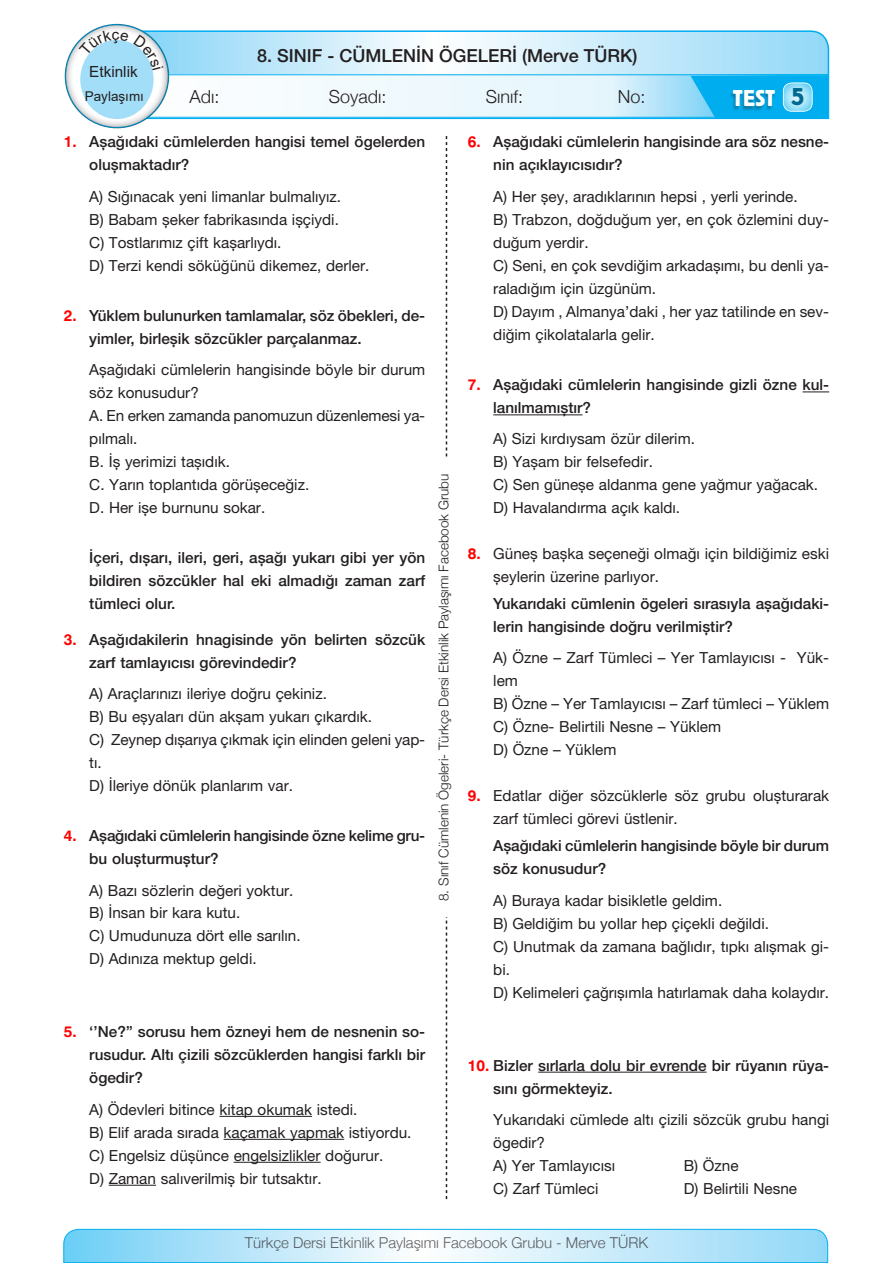
<style>
.page{position:relative;width:893px;height:1263px;background:#fff}
.page>*{position:absolute;margin:0;border:0;box-sizing:border-box;transform-origin:0 0}
.t1{font:24px "Block";color:#fff}
.t2{font:500 18px "Helvetica Neue LT Pro";color:#231f20}
.t3{font:300 18px "Helvetica Neue";color:#231f20}
.soru_plain{font:15.3px/23px "Helvetica Neue LT Pro";color:#231f20}
.soru_bold{font:500 15.3px/23px "Helvetica Neue LT Pro";color:#231f20}
.t4{font:15.3px "Arial";color:#231f20}
.t5{font:300 15px "Helvetica Neue";color:#231f20}
.t6{font:300 13.5px "Helvetica Neue";color:#231f20}
.t7{font:13.5px "Arial";color:#231f20}
.s1{font-family:"Swis 721 BT Bold";font-weight:400;color:#f00}
.s2{font-size:25.5px;color:#006991}
.s3{font-family:"Swis 721 BT Bold";color:#f00}
</style>
<div class="page">
<svg style="left:63px;top:1228px;width:765px;height:35px;background:#b7e5f9"></svg>
<svg style="left:446px;top:136px;width:1px;height:1063px"></svg>
<div style="left:436px;top:458px;width:23px;height:458px;background:#fff"></div>
<svg style="left:192px;top:30px;width:638px;height:90px;background:#bfe8fa"></svg>
<svg style="left:192px;top:76px;width:499px;height:40px"></svg>
<div style="left:128px;top:74px;width:700px;height:44px;border:1px solid #00aeef"></div>
<svg style="left:691px;top:76px;width:137px;height:42px;background:#12b3f0"></svg>
<div style="left:781px;top:80px;width:33px;height:32px;background:#fff;opacity:.9"></div>
<div style="left:729px;top:90px;width:47px;height:22px;background:#231f20;opacity:.35"></div>
<div style="left:43px;top:2px;width:149px;height:149px;background:#231f20;opacity:.75"></div>
<div style="left:80px;top:40px;width:74px;height:79px;background:#a2def8;border-radius:50%"></div>
<hr style="left:219px;top:1116px;width:93px;height:1px;background:#231f20">
<hr style="left:224px;top:1139px;width:120px;height:1px;background:#231f20">
<hr style="left:234px;top:1162px;width:87px;height:1px;background:#231f20">
<hr style="left:109px;top:1185px;width:47px;height:1px;background:#231f20">
<svg style="left:802px;top:391px;width:27px;height:1px"></svg>
<hr style="left:493px;top:414px;width:90px;height:1px;background:#231f20">
<hr style="left:538px;top:1072px;width:169px;height:1px;background:#231f20">
<svg style="left:79px;top:30px;width:84px;height:40px"></svg>
<p class="t2" style="left:257px;top:45px;width:382px">8. SINIF - CÜMLENİN ÖGELERİ (Merve TÜRK)</p>
<p class="t4" style="left:89px;top:61px;width:50px">Etkinlik</p>
<p class="t7" style="left:85px;top:87px;width:61px">Paylaşımı</p>
<p class="soru_bold" style="left:89px;top:130px;width:337px;text-indent:-26px"><span class="s1">1.</span> Aşağıdaki cümlelerden hangisi temel ögelerden oluşmaktadır?</p>
<p class="soru_plain" style="left:89px;top:185px;width:253px">A) Sığınacak yeni limanlar bulmalıyız.</p>
<p class="soru_plain" style="left:89px;top:208px;width:251px">B) Babam şeker fabrikasında işçiydi.</p>
<p class="soru_plain" style="left:89px;top:231px;width:194px">C) Tostlarımız çift kaşarlıydı.</p>
<p class="soru_plain" style="left:89px;top:253px;width:282px">D) Terzi kendi söküğünü dikemez, derler.</p>
<p class="soru_bold" style="left:89px;top:304px;width:337px;text-indent:-26px"><span class="s1">2.</span> Yüklem bulunurken tamlamalar, söz öbekleri, de&shy;yimler, birleşik sözcükler parçalanmaz.</p>
<p class="soru_plain" style="left:89px;top:358px;width:337px">Aşağıdaki cümlelerin hangisinde böyle bir durum söz konusudur?</p>
<p class="soru_plain" style="left:89px;top:404px;width:337px">A. En erken zamanda panomuzun düzenlemesi ya&shy;pılmalı.</p>
<p class="soru_plain" style="left:89px;top:450px;width:142px">B. İş yerimizi taşıdık.</p>
<p class="soru_plain" style="left:89px;top:473px;width:222px">C. Yarın toplantıda görüşeceğiz.</p>
<p class="soru_plain" style="left:89px;top:496px;width:178px">D. Her işe burnunu sokar.</p>
<p class="soru_bold" style="left:89px;top:546px;width:337px;text-align:justify">İçeri, dışarı, ileri, geri, aşağı yukarı gibi yer yön bildiren sözcükler hal eki almadığı zaman zarf tümleci olur.</p>
<p class="soru_bold" style="left:89px;top:628px;width:337px;text-indent:-26px"><span class="s1">3.</span> Aşağıdakilerin hnagisinde yön belirten sözcük zarf tamlayıcısı görevindedir?</p>
<p class="soru_plain" style="left:89px;top:682px;width:239px">A) Araçlarınızı ileriye doğru çekiniz.</p>
<p class="soru_plain" style="left:89px;top:705px;width:284px">B) Bu eşyaları dün akşam yukarı çıkardık.</p>
<p class="soru_plain" style="left:89px;top:728px;width:337px">C) Zeynep dışarıya çıkmak için elinden geleni yap&shy;tı.</p>
<p class="soru_plain" style="left:89px;top:774px;width:205px">D) İleriye dönük planlarım var.</p>
<p class="soru_bold" style="left:89px;top:824px;width:337px;text-indent:-26px"><span class="s1">4.</span> Aşağıdaki cümlelerin hangisinde özne kelime gru&shy;bu oluşturmuştur?</p>
<p class="soru_plain" style="left:89px;top:878px;width:206px">A) Bazı sözlerin değeri yoktur.</p>
<p class="soru_plain" style="left:89px;top:901px;width:153px">B) İnsan bir kara kutu.</p>
<p class="soru_plain" style="left:89px;top:924px;width:213px">C) Umudunuza dört elle sarılın.</p>
<p class="soru_plain" style="left:89px;top:947px;width:169px">D) Adınıza mektup geldi.</p>
<p class="t3" style="left:190px;top:86px;width:32px">Adı:</p>
<p class="t3" style="left:329px;top:86px;width:59px">Soyadı:</p>
<p class="t3" style="left:486px;top:86px;width:39px">Sınıf:</p>
<p class="t3" style="left:618px;top:86px;width:29px">No:</p>
<h1 class="t1" style="left:733px;top:83px;width:73px">TEST <span class="s2">5</span></h1>
<p class="soru_bold" style="left:493px;top:130px;width:337px;text-indent:-26px"><span class="s1">6.</span> Aşağıdaki cümlelerin hangisinde ara söz nesne&shy;nin açıklayıcısıdır?</p>
<p class="soru_plain" style="left:493px;top:185px;width:306px">A) Her şey, aradıklarının hepsi , yerli yerinde.</p>
<p class="soru_plain" style="left:493px;top:208px;width:337px">B) Trabzon, doğduğum yer, en çok özlemini duy&shy;duğum yerdir.</p>
<p class="soru_plain" style="left:493px;top:253px;width:337px">C) Seni, en çok sevdiğim arkadaşımı, bu denli ya&shy;raladığım için üzgünüm.</p>
<p class="soru_plain" style="left:493px;top:299px;width:337px">D) Dayım , Almanya’daki , her yaz tatilinde en sev&shy;diğim çikolatalarla gelir.</p>
<p class="soru_bold" style="left:493px;top:373px;width:337px;text-indent:-26px"><span class="s1">7.</span> Aşağıdaki cümlelerin hangisinde gizli özne kul&shy;lanılmamıştır?</p>
<p class="soru_plain" style="left:493px;top:427px;width:203px">A) Sizi kırdıysam özür dilerim.</p>
<p class="soru_plain" style="left:493px;top:450px;width:161px">B) Yaşam bir felsefedir.</p>
<p class="soru_plain" style="left:493px;top:473px;width:326px">C) Sen güneşe aldanma gene yağmur yağacak.</p>
<p class="soru_plain" style="left:493px;top:496px;width:188px">D) Havalandırma açık kaldı.</p>
<p class="soru_plain" style="left:493px;top:542px;width:337px;text-indent:-26px"><span class="s3">8.</span> Güneş başka seçeneği olmağı için bildiğimiz eski şeylerin üzerine parlıyor.</p>
<p class="soru_bold" style="left:493px;top:592px;width:337px">Yukarıdaki cümlenin ögeleri sırasıyla aşağıdaki&shy;lerin hangisinde doğru verilmiştir?</p>
<p class="soru_plain" style="left:493px;top:646px;width:337px">A) Özne – Zarf Tümleci – Yer Tamlayıcısı - Yük&shy;lem</p>
<p class="soru_plain" style="left:493px;top:692px;width:337px">B) Özne – Yer Tamlayıcısı – Zarf tümleci – Yüklem</p>
<p class="soru_plain" style="left:493px;top:715px;width:229px">C) Özne- Belirtili Nesne – Yüklem</p>
<p class="soru_plain" style="left:493px;top:738px;width:125px">D) Özne – Yüklem</p>
<p class="soru_plain" style="left:493px;top:784px;width:337px;text-indent:-26px"><span class="s3">9.</span> Edatlar diğer sözcüklerle söz grubu oluşturarak zarf tümleci görevi üstlenir.</p>
<p class="soru_bold" style="left:493px;top:834px;width:337px">Aşağıdaki cümlelerin hangisinde böyle bir durum söz konusudur?</p>
<p class="soru_plain" style="left:493px;top:888px;width:230px">A) Buraya kadar bisikletle geldim.</p>
<p class="soru_plain" style="left:493px;top:911px;width:277px">B) Geldiğim bu yollar hep çiçekli değildi.</p>
<p class="soru_plain" style="left:493px;top:934px;width:337px">C) Unutmak da zamana bağlıdır, tıpkı alışmak gi&shy;bi.</p>
<p class="soru_plain" style="left:493px;top:980px;width:337px">D) Kelimeleri çağrışımla hatırlamak daha kolaydır.</p>
<p class="t6" style="left:436px;top:901px;width:429px;rotate:-90deg">8. Sınıf Cümlenin Ögeleri- Türkçe Dersi Etkinlik Paylaşımı Facebook Grubu</p>
<p class="soru_bold" style="left:89px;top:1020px;width:337px;text-align:justify;text-indent:-26px"><span class="s1">5.</span> ‘’Ne?’’ sorusu hem özneyi hem de nesnenin so&shy;rusudur. Altı çizili sözcüklerden hangisi farklı bir ögedir?</p>
<p class="soru_plain" style="left:89px;top:1098px;width:270px">A) Ödevleri bitince kitap okumak istedi.</p>
<p class="soru_plain" style="left:89px;top:1121px;width:324px">B) Elif arada sırada kaçamak yapmak istiyordu.</p>
<p class="soru_plain" style="left:89px;top:1143px;width:296px">C) Engelsiz düşünce engelsizlikler doğurur.</p>
<p class="soru_plain" style="left:89px;top:1166px;width:234px">D) Zaman salıverilmiş bir tutsaktır.</p>
<p class="soru_bold" style="left:493px;top:1053px;width:337px;text-indent:-25px"><span class="s1">10.</span> Bizler sırlarla dolu bir evrende bir rüyanın rüya&shy;sını görmekteyiz.</p>
<p class="soru_plain" style="left:493px;top:1108px;width:337px">Yukarıdaki cümlede altı çizili sözcük grubu hangi ögedir?</p>
<p class="soru_plain" style="left:493px;top:1154px;width:123px">A) Yer Tamlayıcısı</p>
<p class="soru_plain" style="left:684px;top:1154px;width:56px">B) Özne</p>
<p class="soru_plain" style="left:493px;top:1177px;width:107px">C) Zarf Tümleci</p>
<p class="soru_plain" style="left:684px;top:1177px;width:115px">D) Belirtili Nesne</p>
<p class="t5" style="left:245px;top:1233px;width:405px">Türkçe Dersi Etkinlik Paylaşımı Facebook Grubu - Merve TÜRK</p>
</div>
